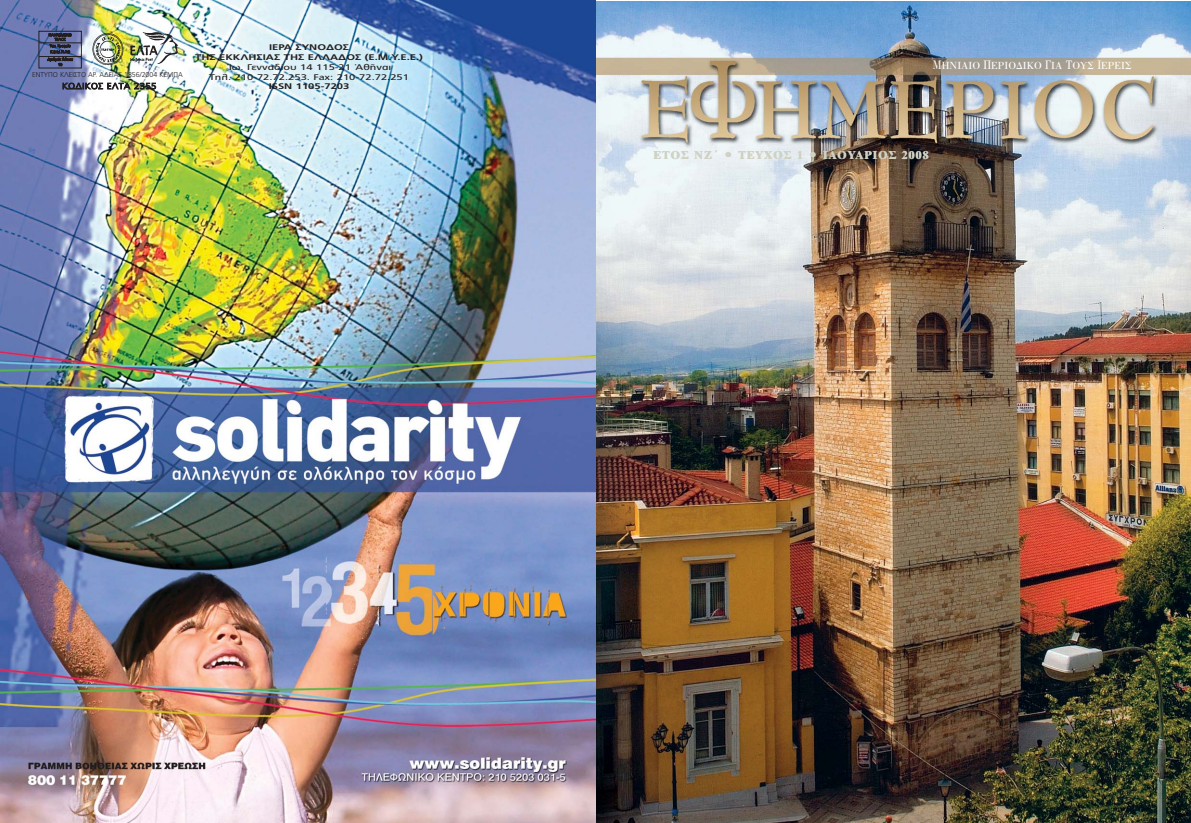
<style>
.page{position:relative;width:1191px;height:823px;background:#fff}
.page>*{position:absolute;margin:0;border:0;box-sizing:border-box;transform-origin:0 0}
.t1{font:700 12px "PF Times Text";letter-spacing:.095em;color:#d1d3c1}
.t2{font:10px "Aristotelia GR Classic";color:#fff}
.t3{font:300 8.5px "PF Catalog Poly";letter-spacing:.055em;color:#231f20;scale:1.1 1}
.t4{font:8.2px/9.8px "PF Catalog Poly";color:#231f20;text-align:center;scale:1.38 1}
.t5{font:700 8.2px/9.8px "PF Catalog Poly";color:#231f20;text-align:center;scale:1.38 1}
.t6{font:700 8.2px "PF Catalog";color:#231f20;scale:1.38 1}
.t7{font:300 7px "PF Catalog Poly";color:#231f20}
.t8{font:300 3.7px/4.4px "PF Catalog Poly";letter-spacing:-.005em;color:#231f20;text-align:center;scale:1.04 1}
.s1{font-family:"PF Catalog"}
.s2{font-size:12px}
.s3{color:#ccc}
</style>
<div class="page">
<img style="left:595px;top:0;width:596px;height:822px">
<img style="left:0;top:0;width:595px;height:822px">
<div style="left:39px;top:31px;width:43px;height:37px;border:1px solid #231f20"></div>
<hr style="left:39px;top:43px;width:42px;height:1px;background:#231f20">
<hr style="left:39px;top:56px;width:42px;height:1px;background:#231f20">
<svg style="left:125px;top:78px;width:32px;height:1px"></svg>
<img style="left:90px;top:31px;width:92px;height:37px">
<p class="t8" style="left:49px;top:33px;width:24px">¶§HPøMENO<br>TE§O™</p>
<p class="t8" style="left:58px;top:62px;width:6px">10</p>
<p class="t8" style="left:50px;top:44px;width:22px">T·¯. °Ú·ÊÂ›Ô</p>
<p class="t8" style="left:47px;top:57px;width:26px">AÚÈıÌfi˜ Õ‰ÂÈ·˜</p>
<p class="t8" style="left:50px;top:50px;width:21px">K.E.M.¶.A£</p>
<p class="t7" style="left:32px;top:71px;width:152px">ENTY¶O K§EI™TO AP. A¢EIA™ 1856/2004 KEM¶A</p>
<p class="t3" style="left:62px;top:81px;width:87px">Kø¢IKO™ E§TA 2355</p>
<p class="t5" style="left:195px;top:43px;width:166px">IEPA ™YNO¢O™<br>TH™ EKK§H™IA™ TH™ E§§A¢O™ (E.M.Y.E.E.)</p>
<p class="t4" style="left:209px;top:62px;width:146px">\Iˆ. °ÂÓÓ·‰›Ô˘ 14 115-21 \AıÉÓ·È<br>TËÏ. 210-72.72.253. <span class="s1">Fax: 210-72.72.251</span></p>
<p class="t6" style="left:269px;top:83px;width:60px">ISSN 1105-7203</p>
<p class="t2" style="left:933px;top:60px;width:200px"><span class="s2">M</span>HNIAIO <span class="s2">¶</span>EPIO¢IKO <span class="s2">°</span>IA <span class="s2">T</span>OY™ <span class="s2">I</span>EPEI™</p>
<h1 class="t1" style="left:654px;top:151px;width:276px"><span class="s3">ETO™ N</span>∑<span class="s3">ã ñ TEYXO™</span> 1 ñ π∞√À∞ƒIO™ 2008</h1>
</div>
